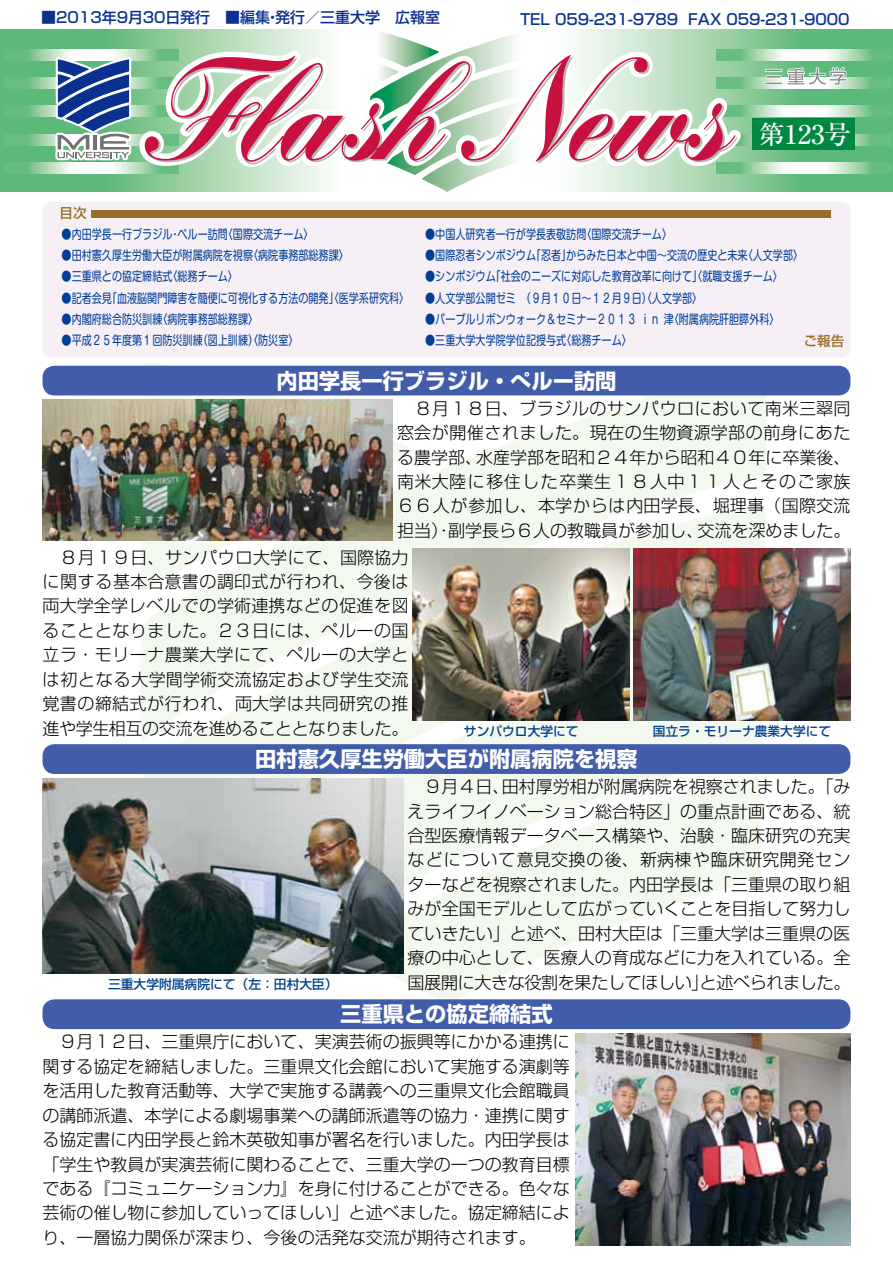
<style>
.page{position:relative;width:893px;height:1263px;background:#fff}
.page>*{position:absolute;margin:0;border:0;box-sizing:border-box;transform-origin:0 0}
.t1{font:500 25.8px "Ryumin Pr 6 N";letter-spacing:-.01em;color:#fff;scale:1.05 1}
.t2{font:700 21.3px "Shin Go Pr 6 N";color:#fff}
.t3{font:300 16.95px/24.5px "Shin Go Pr 6 N";color:#000;text-align:justify}
.t4{font:500 15px "Shin Go Pr 6";color:#0b3190}
.t5{font:500 13.5px "Shin Go Pr 6 N";color:#956f29}
.t6{font:12.75px "Shin M Go Pr 6 N";color:#003f98;scale:.79 1}
.t7{font:500 12.75px "Shin Go Pr 6 N";color:#004190}
</style>
<div class="page">
<svg style="left:141px;top:362px;width:272px;height:4px"></svg>
<svg style="left:140px;top:395px;width:627px;height:347px;fill:#f4f9f0"></svg>
<svg style="left:143px;top:502px;width:623px;height:276px;fill:#f4f9f0"></svg>
<svg style="left:201px;top:640px;width:564px;height:138px;fill:#f4f9f0"></svg>
<svg style="left:345px;top:775px;width:415px;height:224px;fill:#f4f9f0"></svg>
<svg style="left:0;top:30px;width:893px;height:162px;background:#64bc80"></svg>
<svg style="left:749px;top:49px;width:142px;height:11px"></svg>
<svg style="left:749px;top:78px;width:142px;height:11px"></svg>
<svg style="left:749px;top:106px;width:142px;height:11px"></svg>
<svg style="left:749px;top:134px;width:142px;height:11px"></svg>
<svg style="left:749px;top:162px;width:142px;height:11px"></svg>
<svg style="left:4px;top:49px;width:48px;height:11px"></svg>
<svg style="left:4px;top:78px;width:48px;height:11px"></svg>
<svg style="left:4px;top:106px;width:48px;height:11px"></svg>
<svg style="left:4px;top:134px;width:48px;height:11px"></svg>
<svg style="left:4px;top:162px;width:48px;height:11px"></svg>
<div style="left:753px;top:118px;width:102px;height:32px;background:#008842"></div>
<svg style="left:52px;top:29px;width:697px;height:163px"></svg>
<svg style="left:764px;top:39px;width:84px;height:47px"></svg>
<div style="left:43px;top:202px;width:807px;height:155px;background:#f6eff6;border-radius:9px"></div>
<div style="left:91px;top:210px;width:740px;height:8px;background:#956f29"></div>
<div style="left:43px;top:366px;width:807px;height:29px;background:#415ca9;border-radius:12px"></div>
<div style="left:43px;top:744px;width:807px;height:30px;background:#415ca9;border-radius:12px"></div>
<img style="left:43px;top:400px;width:350px;height:140px">
<img style="left:43px;top:778px;width:360px;height:196px">
<div style="left:43px;top:999px;width:807px;height:30px;background:#415ca9;border-radius:12px"></div>
<img style="left:575px;top:1033px;width:275px;height:213px">
<img style="left:413px;top:549px;width:217px;height:172px">
<img style="left:634px;top:549px;width:216px;height:172px">
<p class="t4" style="left:41px;top:5px;width:401px">■2013年9月30日発行　■編集・発行／三重大学　広報室</p>
<p class="t4" style="left:520px;top:7px;width:331px">TEL 059-231-9789 FAX 059-231-9000</p>
<h1 class="t1" style="left:758px;top:114px;width:91px">第123号</h1>
<p class="t5" style="left:60px;top:202px;width:28px">目次</p>
<p class="t6" style="left:62px;top:224px;width:320px">●内田学長一行ブラジル・ぺルー訪問〈国際交流チーム〉</p>
<p class="t6" style="left:62px;top:245px;width:365px">●田村憲久厚生労働大臣が附属病院を視察〈病院事務部総務課〉</p>
<p class="t6" style="left:62px;top:266px;width:225px">●三重県との協定締結式〈総務チーム〉</p>
<p class="t6" style="left:62px;top:287px;width:442px">●記者会見「血液脳関門障害を簡便に可視化する方法の開発」〈医学系研究科〉</p>
<p class="t6" style="left:62px;top:309px;width:250px">●内閣府総合防災訓練〈病院事務部総務課〉</p>
<p class="t6" style="left:62px;top:330px;width:301px">●平成２５年度第１回防災訓練（図上訓練）〈防災室〉</p>
<p class="t6" style="left:425px;top:224px;width:314px">●中国人研究者一行が学長表敬訪問〈国際交流チーム〉</p>
<p class="t6" style="left:425px;top:245px;width:480px">●国際忍者シンポジウム「忍者」からみた日本と中国～交流の歴史と未来〈人文学部〉</p>
<p class="t6" style="left:425px;top:266px;width:454px">●シンポジウム「社会のニーズに対応した教育改革に向けて」〈就職支援チーム〉</p>
<p class="t6" style="left:425px;top:287px;width:352px">●人文学部公開ゼミ　（９月１０日～１２月９日）〈人文学部〉</p>
<p class="t6" style="left:425px;top:309px;width:450px">●パープルリボンウォーク＆セミナー２０１３ ｉｎ 津〈附属病院肝胆膵外科〉</p>
<p class="t6" style="left:425px;top:330px;width:263px">●三重大学大学院学位記授与式〈総務チーム〉</p>
<p class="t5" style="left:804px;top:329px;width:42px">ご報告</p>
<p class="t2" style="left:276px;top:364px;width:342px">内田学長一行ブラジル・ぺルー訪問</p>
<p class="t3" style="left:397px;top:394px;width:455px">　８月１８日、ブラジルのサンパウロにおいて南米三翠同窓会が開催されました。現在の生物資源学部の前身にあたる農学部、水産学部を昭和２４年から昭和４０年に卒業後、南米大陸に移住した卒業生１８人中１１人とそのご家族６６人が参加し、本学からは内田学長、堀理事（国際交流担当）・副学長ら６人の教職員が参加し、交流を深めました。</p>
<p class="t3" style="left:43px;top:543px;width:368px">　８月１９日、サンパウロ大学にて、国際協力に関する基本合意書の調印式が行われ、今後は両大学全学レベルでの学術連携などの促進を図ることとなりました。２３日には、ペルーの国立ラ・モリーナ農業大学にて、ペルーの大学とは初となる大学間学術交流協定および学生交流覚書の締結式が行われ、両大学は共同研究の推進や学生相互の交流を進めることとなりました。</p>
<p class="t7" style="left:464px;top:721px;width:116px">サンパウロ大学にて</p>
<p class="t2" style="left:255px;top:742px;width:384px">田村憲久厚生労働大臣が附属病院を視察</p>
<p class="t7" style="left:653px;top:721px;width:180px">国立ラ・モリーナ農業大学にて</p>
<p class="t3" style="left:408px;top:773px;width:444px">　９月４日、田村厚労相が附属病院を視察されました。「みえライフイノベーション総合特区」の重点計画である、統合型医療情報データベース構築や、治験・臨床研究の充実などについて意見交換の後、新病棟や臨床研究開発センターなどを視察されました。内田学長は「三重県の取り組みが全国モデルとして広がっていくことを目指して努力していきたい」と述べ、田村大臣は「三重大学は三重県の医療の中心として、医療人の育成などに力を入れている。全国展開に大きな役割を果たしてほしい」と述べられました。</p>
<p class="t2" style="left:340px;top:997px;width:214px">三重県との協定締結式</p>
<p class="t3" style="left:43px;top:1028px;width:529px">　９月１２日、三重県庁において、実演芸術の振興等にかかる連携に関する協定を締結しました。三重県文化会館において実施する演劇等を活用した教育活動等、大学で実施する講義への三重県文化会館職員の講師派遣、本学による劇場事業への講師派遣等の協力・連携に関する協定書に内田学長と鈴木英敬知事が署名を行いました。内田学長は「学生や教員が実演芸術に関わることで、三重大学の一つの教育目標である『コミュニケーション力』を身に付けることができる。色々な芸術の催し物に参加していってほしい」と述べました。協定締結により、一層協力関係が深まり、今後の活発な交流が期待されます。</p>
<p class="t7" style="left:108px;top:974px;width:231px">三重大学附属病院にて（左：田村大臣）</p>
</div>
